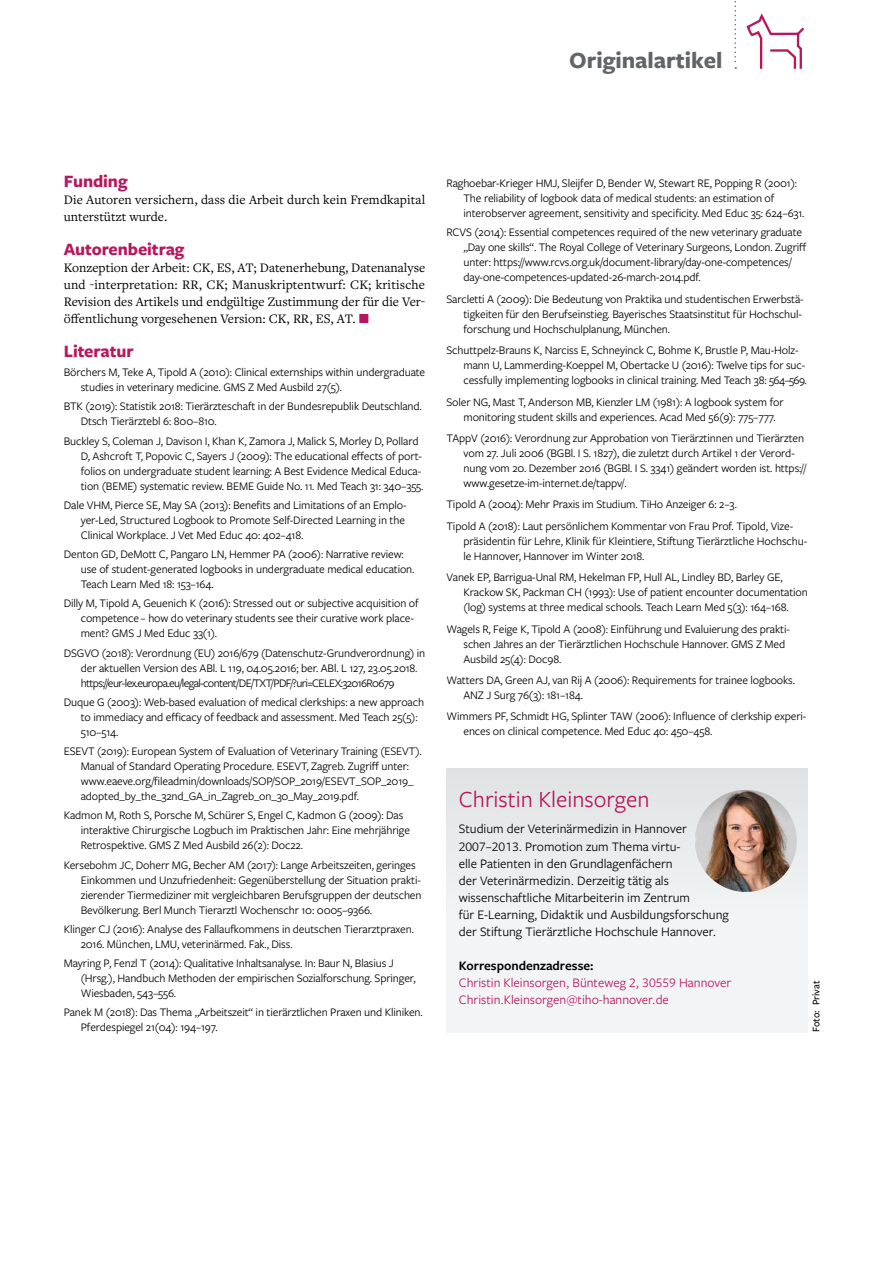
<style>
.page{position:relative;width:893px;height:1263px;background:#fff}
.page>*{position:absolute;margin:0;border:0;box-sizing:border-box;transform-origin:0 0}
.t1{font:24px "Freight Sans Pro";color:#b7175d}
.t2{font:700 24px "Freight Sans Pro";color:#616567}
.t3{font:700 18px "Freight Sans Pro";letter-spacing:-.005em;color:#b7175d}
.t4{font:13.5px/17px "Freight Text Pro";color:#000}
.t5{font:13.5px/17px "Freight Sans Pro";color:#000}
.t6{font:13.5px/17px "Freight Sans Pro";color:#b7175d}
.t7{font:600 13.5px "Freight Sans Pro";color:#000}
.t8{font:12px/15px "Freight Sans Pro";letter-spacing:-.01em;color:#000}
.t9{font:500 10.5px "Freight Sans Pro";color:#000}
</style>
<div class="page">
<svg style="left:734px;top:1px;width:2px;height:68px"></svg>
<svg style="left:746px;top:13px;width:58px;height:56px"></svg>
<div style="left:446px;top:768px;width:361px;height:264px;background:linear-gradient(to right,#eceef0,#eef1f2)"></div>
<img style="left:695px;top:790px;width:102px;height:102px;border-radius:51px">
<h1 class="t2" style="left:569px;top:44px;width:155px">Originalartikel</h1>
<h2 class="t3" style="left:64px;top:169px;width:65px">Funding</h2>
<p class="t4" style="left:64px;top:191px;width:363px">Die Autoren versichern, dass die Arbeit durch kein Fremdkapital unterstützt wurde.</p>
<h2 class="t3" style="left:64px;top:237px;width:122px">Autorenbeitrag</h2>
<p class="t4" style="left:64px;top:259px;width:363px;text-align:justify">Konzeption der Arbeit: CK, ES, AT; Datenerhebung, Datenanalyse und -interpretation: RR, CK; Manuskriptentwurf: CK; kritische Revision des Artikels und endgültige Zustimmung der für die Ver&shy;öffentlichung vorgesehenen Version: CK, RR, ES, AT.</p>
<h2 class="t3" style="left:64px;top:339px;width:71px">Literatur</h2>
<p class="t8" style="left:81px;top:364px;width:346px;text-indent:-17px">Börchers M, Teke A, Tipold A (2010): Clinical externships within undergraduate studies in veterinary medicine. GMS Z Med Ausbild 27(5).</p>
<p class="t8" style="left:81px;top:398px;width:343px;text-indent:-17px">BTK (2019): Statistik 2018: Tierärzteschaft in der Bundesrepublik Deutschland.<br>Dtsch Tierärztebl 6: 800–810.</p>
<p class="t8" style="left:81px;top:433px;width:344px;text-indent:-17px">Buckley S, Coleman J, Davison I, Khan K, Zamora J, Malick S, Morley D, Pollard D, Ashcroft T, Popovic C, Sayers J (2009): The educational effects of port&shy;folios on undergraduate student learning: A Best Evidence Medical Educa&shy;tion (BEME) systematic review. BEME Guide No. 11. Med Teach 31: 340–355.</p>
<p class="t8" style="left:81px;top:497px;width:327px;text-indent:-17px">Dale VHM, Pierce SE, May SA (2013): Benefits and Limitations of an Emplo&shy;yer-Led, Structured Logbook to Promote Self-Directed Learning in the<br>Clinical Workplace. J Vet Med Educ 40: 402–418.</p>
<p class="t8" style="left:81px;top:546px;width:335px;text-indent:-17px">Denton GD, DeMott C, Pangaro LN, Hemmer PA (2006): Narrative review: use of student-generated logbooks in undergraduate medical education.<br>Teach Learn Med 18: 153–164.</p>
<p class="t8" style="left:81px;top:595px;width:339px;text-indent:-17px">Dilly M, Tipold A, Geuenich K (2016): Stressed out or subjective acquisition of competence – how do veterinary students see their curative work place&shy;ment? GMS J Med Educ 33(1).</p>
<p class="t8" style="left:81px;top:645px;width:346px;text-indent:-17px">DSGVO (2018): Verordnung (EU) 2016/679 (Datenschutz-Grundverordnung) in der aktuellen Version des ABl. L 119, 04.05.2016; ber. ABl. L 127, 23.05.2018. https://eur-lex.europa.eu/legal-content/DE/TXT/PDF/?uri=CELEX:32016R0679</p>
<p class="t8" style="left:81px;top:694px;width:345px;text-indent:-17px">Duque G (2003): Web-based evaluation of medical clerkships: a new approach to immediacy and efficacy of feedback and assessment. Med Teach 25(5):<br>510–514.</p>
<p class="t8" style="left:81px;top:743px;width:342px;text-indent:-17px">ESEVT (2019): European System of Evaluation of Veterinary Training (ESEVT).<br>Manual of Standard Operating Procedure. ESEVT, Zagreb. Zugriff unter: www.eaeve.org/fileadmin/downloads/SOP/SOP_2019/ESEVT_SOP_2019_ adopted_by_the_32nd_GA_in_Zagreb_on_30_May_2019.pdf.</p>
<p class="t8" style="left:81px;top:807px;width:331px;text-indent:-17px">Kadmon M, Roth S, Porsche M, Schürer S, Engel C, Kadmon G (2009): Das interaktive Chirurgische Logbuch im Praktischen Jahr: Eine mehrjährige<br>Retrospektive. GMS Z Med Ausbild 26(2): Doc22.</p>
<p class="t8" style="left:81px;top:857px;width:342px;text-indent:-17px">Kersebohm JC, Doherr MG, Becher AM (2017): Lange Arbeitszeiten, geringes Einkommen und Unzufriedenheit: Gegenüberstellung der Situation prakti&shy;zierender Tiermediziner mit vergleichbaren Berufsgruppen der deutschen Bevölkerung. Berl Munch Tierarztl Wochenschr 10: 0005–9366.</p>
<p class="t8" style="left:81px;top:921px;width:335px;text-indent:-17px">Klinger CJ (2016): Analyse des Fallaufkommens in deutschen Tierarztpraxen.<br>2016. München, LMU, veterinärmed. Fak., Diss.</p>
<p class="t8" style="left:81px;top:955px;width:336px;text-indent:-17px">Mayring P, Fenzl T (2014): Qualitative Inhaltsanalyse. In: Baur N, Blasius J (Hrsg.), Handbuch Methoden der empirischen Sozialforschung. Springer,<br>Wiesbaden, 543–556.</p>
<p class="t8" style="left:81px;top:1004px;width:344px;text-indent:-17px">Panek M (2018): Das Thema „Arbeitszeit“ in tierärztlichen Praxen und Kliniken.<br>Pferdespiegel 21(04): 194–197.</p>
<p class="t8" style="left:463px;top:175px;width:342px;text-indent:-17px">Raghoebar-Krieger HMJ, Sleijfer D, Bender W, Stewart RE, Popping R (2001):<br>The reliability of logbook data of medical students: an estimation of interobserver agreement, sensitivity and specificity. Med Educ 35: 624–631.</p>
<p class="t8" style="left:463px;top:225px;width:345px;text-indent:-17px">RCVS (2014): Essential competences required of the new veterinary graduate „Day one skills“. The Royal College of Veterinary Surgeons, London. Zugriff unter: https://www.rcvs.org.uk/document-library/day-one-competences/ day-one-competences-updated-26-march-2014.pdf.</p>
<p class="t8" style="left:463px;top:291px;width:342px;text-indent:-17px">Sarcletti A (2009): Die Bedeutung von Praktika und studentischen Erwerbstä&shy;tigkeiten für den Berufseinstieg. Bayerisches Staatsinstitut für Hochschul&shy;forschung und Hochschulplanung, München.</p>
<p class="t8" style="left:463px;top:342px;width:345px;text-indent:-17px">Schuttpelz-Brauns K, Narciss E, Schneyinck C, Bohme K, Brustle P, Mau-Holz&shy;mann U, Lammerding-Koeppel M, Obertacke U (2016): Twelve tips for suc&shy;cessfully implementing logbooks in clinical training. Med Teach 38: 564–569.</p>
<p class="t8" style="left:463px;top:394px;width:322px;text-indent:-17px">Soler NG, Mast T, Anderson MB, Kienzler LM (1981): A logbook system for monitoring student skills and experiences. Acad Med 56(9): 775–777.</p>
<p class="t8" style="left:463px;top:430px;width:344px;text-indent:-17px">TAppV (2016): Verordnung zur Approbation von Tierärztinnen und Tierärzten vom 27. Juli 2006 (BGBl. I S. 1827), die zuletzt durch Artikel 1 der Verord&shy;nung vom 20. Dezember 2016 (BGBl. I S. 3341) geändert worden ist. https:// www.gesetze-im-internet.de/tappv/.</p>
<p class="t8" style="left:446px;top:493px;width:348px;line-height:21.5px">Tipold A (2004): Mehr Praxis im Studium. TiHo Anzeiger 6: 2–3.<br>Tipold A (2018): Laut persönlichem Kommentar von Frau Prof. Tipold, Vize-</p>
<p class="t8" style="left:463px;top:533px;width:345px">präsidentin für Lehre, Klinik für Kleintiere, Stiftung Tierärztliche Hochschu&shy;le Hannover, Hannover im Winter 2018.</p>
<p class="t8" style="left:463px;top:569px;width:346px;text-indent:-17px">Vanek EP, Barrigua-Unal RM, Hekelman FP, Hull AL, Lindley BD, Barley GE,<br>Krackow SK, Packman CH (1993): Use of patient encounter documentation (log) systems at three medical schools. Teach Learn Med 5(3): 164–168.</p>
<p class="t8" style="left:463px;top:621px;width:328px;text-indent:-17px">Wagels R, Feige K, Tipold A (2008): Einführung und Evaluierung des prakti&shy;schen Jahres an der Tierärztlichen Hochschule Hannover. GMS Z Med<br>Ausbild 25(4): Doc98.</p>
<p class="t8" style="left:463px;top:672px;width:333px;text-indent:-17px">Watters DA, Green AJ, van Rij A (2006): Requirements for trainee logbooks.<br>ANZ J Surg 76(3): 181–184.</p>
<p class="t8" style="left:463px;top:708px;width:344px;text-indent:-17px">Wimmers PF, Schmidt HG, Splinter TAW (2006): Influence of clerkship experi&shy;ences on clinical competence. Med Educ 40: 450–458.</p>
<h1 class="t1" style="left:459px;top:783px;width:192px">Christin Kleinsorgen</h1>
<p class="t5" style="left:459px;top:820px;width:271px">Studium der Veterinärmedizin in Hannover 2007–2013. Promotion zum Thema virtu-<br>elle Patienten in den Grundlagenfächern<br>der Veterinärmedizin. Derzeitig tätig als wissenschaftliche Mitarbeiterin im Zentrum<br>für E-Learning, Didaktik und Ausbildungsforschung der Stiftung Tierärztliche Hochschule Hannover.</p>
<p class="t7" style="left:459px;top:956px;width:136px">Korrespondenzadresse:</p>
<p class="t6" style="left:459px;top:973px;width:274px">Christin Kleinsorgen, Bünteweg 2, 30559 Hannover<br>Christin.Kleinsorgen@tiho-hannover.de</p>
<p class="t9" style="left:809px;top:1032px;width:53px;rotate:-90deg">Foto: Privat</p>
</div>
